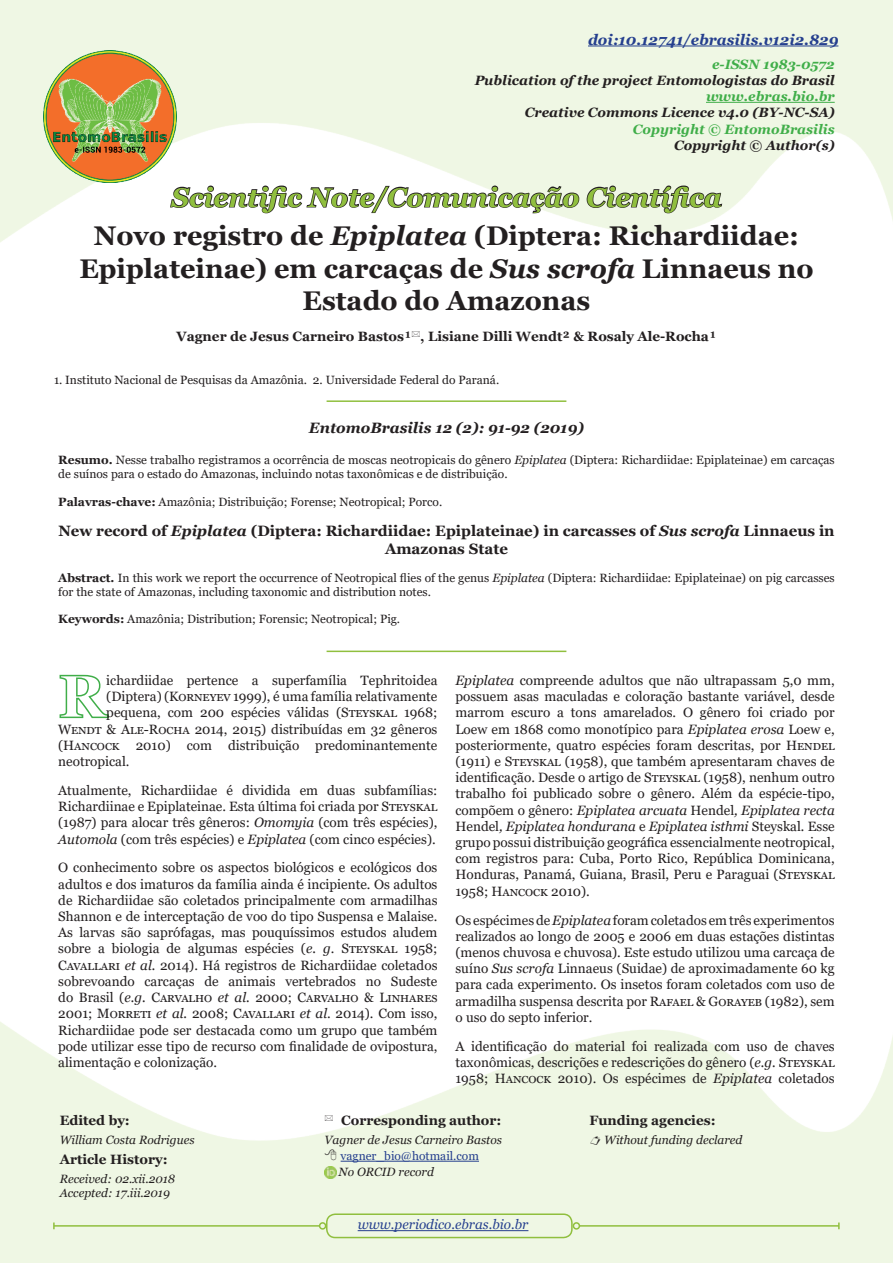
<style>
.page{position:relative;width:893px;height:1263px;background:#fff}
.page>*{position:absolute;margin:0;border:0;box-sizing:border-box;transform-origin:0 0}
.Titulo{font:700 27px/32.4px "Georgia";color:#231f20;text-align:center}
.Subtitulo_Sumario{font:italic 700 27px "Georgia";color:#90bf3e}
.Titulo_Resumo{font:700 15px/18px "Georgia";color:#231f20;text-align:center}
.t1{font:italic 700 15px "Georgia";color:#253f8e}
.t2{font:italic 700 15px "Georgia";color:#231f20}
.t3{font:13.5px/16.2px "Georgia";color:#231f20}
.t4{font:italic 700 13.5px "Georgia";color:#231f20}
.Autores{font:700 13.5px "Georgia";color:#231f20}
.Editor_Secao{font:700 13.5px "Georgia";color:#231f20}
.t5{font:italic 700 13.5px "Georgia";color:#40ae49}
.t6{font:italic 13.5px "Georgia";color:#253f8e}
.Resumo{font:12px/14.4px "Georgia";color:#231f20}
.Editor_Secao_text{font:italic 12px "Georgia";color:#231f20}
.Editor_Secao_text-2{font:12px "Georgia";color:#253f8e}
.s1{font-style:italic}
.s2{font-weight:700}
</style>
<div class="page">
<img style="left:0;top:1021px;width:893px;height:242px">
<img style="left:0;top:0;width:893px;height:242px">
<hr style="left:358px;top:1230px;width:170px;height:1px;background:#253f8e">
<div style="left:326px;top:1213px;width:247px;height:25px;border:2px solid #90bf3e;border-radius:9px"></div>
<hr style="left:706px;top:102px;width:129px;height:1px;background:#40ae49">
<hr style="left:54px;top:1225px;width:266px;height:1px;background:#90bf3e">
<div style="left:319px;top:1222px;width:7px;height:7px;border:2px solid #90bf3e;border-radius:50%"></div>
<svg style="left:53px;top:1222px;width:2px;height:7px"></svg>
<hr style="left:579px;top:1225px;width:260px;height:1px;background:#90bf3e">
<div style="left:573px;top:1222px;width:7px;height:7px;border:2px solid #90bf3e;border-radius:50%"></div>
<svg style="left:838px;top:1222px;width:2px;height:7px"></svg>
<img style="left:44px;top:50px;width:132px;height:133px">
<hr style="left:327px;top:400px;width:239px;height:2px;background:#90bf3e">
<hr style="left:327px;top:651px;width:239px;height:1px;background:#90bf3e">
<svg style="left:59px;top:674px;width:50px;height:45px"></svg>
<hr style="left:588px;top:46px;width:250px;height:1px;background:#253f8e">
<hr style="left:341px;top:1161px;width:138px;height:1px;background:#253f8e">
<svg style="left:325px;top:1166px;width:12px;height:12px"></svg>
<svg style="left:169px;top:185px;width:411px;height:31px"></svg>
<svg style="left:586px;top:185px;width:137px;height:31px;background:#babfb1"></svg>
<svg style="left:325px;top:1115px;width:8px;height:6px"></svg>
<svg style="left:325px;top:1149px;width:11px;height:11px"></svg>
<svg style="left:590px;top:1136px;width:10px;height:9px"></svg>
<p class="t1" style="left:588px;top:30px;width:252px">doi:10.12741/ebrasilis.v12i2.829</p>
<p class="t5" style="left:712px;top:55px;width:124px">e-ISSN 1983-0572</p>
<p class="t4" style="left:475px;top:71px;width:362px">Publication of the project Entomologistas do Brasil</p>
<p class="t5" style="left:706px;top:88px;width:130px">www.ebras.bio.br</p>
<p class="t4" style="left:525px;top:104px;width:311px">Creative Commons Licence v4.0 (BY-NC-SA)</p>
<p class="t5" style="left:633px;top:120px;width:203px">Copyright © EntomoBrasilis</p>
<p class="t4" style="left:674px;top:136px;width:162px">Copyright © Author(s)</p>
<p class="Subtitulo_Sumario" style="left:171px;top:180px;width:552px">Scientific Note/Comunicação Científica</p>
<p class="Titulo" style="left:79px;top:220px;width:736px">Novo registro de <span class="s1">Epiplatea</span> (Diptera: Richardiidae:<br>Epiplateinae) em carcaças de <span class="s1">Sus scrofa</span> Linnaeus no<br>Estado do Amazonas</p>
<p class="Autores" style="left:176px;top:328px;width:541px">Vagner de Jesus Carneiro Bastos¹ , Lisiane Dilli Wendt² &amp; Rosaly Ale-Rocha¹</p>
<p class="Resumo" style="left:54px;top:373px;width:447px">1. Instituto Nacional de Pesquisas da Amazônia. 2. Universidade Federal do Paraná.</p>
<p class="t2" style="left:309px;top:418px;width:277px">EntomoBrasilis 12 (2): 91-92 (2019)</p>
<p class="Resumo" style="left:58px;top:453px;width:778px"><span class="s2">Resumo.</span> Nesse trabalho registramos a ocorrência de moscas neotropicais do gênero <span class="s1">Epiplatea</span> (Diptera: Richardiidae: Epiplateinae) em carcaças de suínos para o estado do Amazonas, incluindo notas taxonômicas e de distribuição.</p>
<p class="Resumo" style="left:58px;top:495px;width:386px"><span class="s2">Palavras-chave:</span> Amazônia; Distribuição; Forense; Neotropical; Porco.</p>
<p class="Titulo_Resumo" style="left:58px;top:522px;width:778px">New record of <span class="s1">Epiplatea</span> (Diptera: Richardiidae: Epiplateinae) in carcasses of <span class="s1">Sus scrofa</span> Linnaeus in<br>Amazonas State</p>
<p class="Resumo" style="left:58px;top:570px;width:778px"><span class="s2">Abstract.</span> In this work we report the occurrence of Neotropical flies of the genus <span class="s1">Epiplatea</span> (Diptera: Richardiidae: Epiplateinae) on pig carcasses for the state of Amazonas, including taxonomic and distribution notes.</p>
<p class="Resumo" style="left:58px;top:612px;width:343px"><span class="s2">Keywords:</span> Amazônia; Distribution; Forensic; Neotropical; Pig.</p>
<p class="t3" style="left:106px;top:672px;width:333px">ichardiidae pertence a superfamília Tephritoidea</p>
<p class="t3" style="left:106px;top:689px;width:333px">(Diptera) (Korneyev 1999), é uma família relativamente</p>
<p class="t3" style="left:106px;top:705px;width:333px">pequena, com 200 espécies válidas (Steyskal 1968;</p>
<p class="t3" style="left:58px;top:721px;width:381px">Wendt &amp; Ale-Rocha 2014, 2015) distribuídas em 32 gêneros</p>
<p class="t3" style="left:58px;top:737px;width:381px">(Hancock 2010) com distribuição predominantemente</p>
<p class="t3" style="left:58px;top:753px;width:73px">neotropical.</p>
<p class="t3" style="left:58px;top:782px;width:381px">Atualmente, Richardiidae é dividida em duas subfamílias:<br>Richardiinae e Epiplateinae. Esta última foi criada por Steyskal (1987) para alocar três gêneros: <span class="s1">Omomyia</span> (com três espécies), <span class="s1">Automola</span> (com três espécies) e <span class="s1">Epiplatea</span> (com cinco espécies).</p>
<p class="t3" style="left:58px;top:860px;width:381px;text-align:justify">O conhecimento sobre os aspectos biológicos e ecológicos dos adultos e dos imaturos da família ainda é incipiente. Os adultos de Richardiidae são coletados principalmente com armadilhas Shannon e de interceptação de voo do tipo Suspensa e Malaise.<br>As larvas são saprófagas, mas pouquíssimos estudos aludem sobre a biologia de algumas espécies (<span class="s1">e. g</span>. Steyskal 1958; Cavallari <span class="s1">et al.</span> 2014). Há registros de Richardiidae coletados sobrevoando carcaças de animais vertebrados no Sudeste do Brasil (<span class="s1">e.g.</span> Carvalho <span class="s1">et al.</span> 2000; Carvalho &amp; Linhares 2001; Morreti <span class="s1">et al.</span> 2008; Cavallari <span class="s1">et al</span>. 2014). Com isso, Richardiidae pode ser destacada como um grupo que também pode utilizar esse tipo de recurso com finalidade de ovipostura, alimentação e colonização.</p>
<p class="t3" style="left:455px;top:672px;width:381px"><span class="s1">Epiplatea</span> compreende adultos que não ultrapassam 5,0 mm, possuem asas maculadas e coloração bastante variável, desde marrom escuro a tons amarelados. O gênero foi criado por Loew em 1868 como monotípico para <span class="s1">Epiplatea erosa</span> Loew e, posteriormente, quatro espécies foram descritas, por Hendel (1911) e Steyskal (1958), que também apresentaram chaves de identificação. Desde o artigo de Steyskal (1958), nenhum outro trabalho foi publicado sobre o gênero. Além da espécie-tipo, compõem o gênero: <span class="s1">Epiplatea arcuata</span> Hendel<span class="s1">, Epiplatea recta </span>Hendel<span class="s1">, Epiplatea hondurana</span> e <span class="s1">Epiplatea isthmi</span> Steyskal<span class="s1">.</span> Esse grupo possui distribuição geográfica essencialmente neotropical, com registros para: Cuba, Porto Rico, República Dominicana, Honduras, Panamá, Guiana, Brasil, Peru e Paraguai (Steyskal 1958; Hancock 2010).</p>
<p class="t3" style="left:455px;top:912px;width:381px;text-align:justify">Os espécimes de <span class="s1">Epiplatea</span> foram coletados em três experimentos realizados ao longo de 2005 e 2006 em duas estações distintas (menos chuvosa e chuvosa). Este estudo utilizou uma carcaça de suíno <span class="s1">Sus scrofa</span> Linnaeus (Suidae) de aproximadamente 60 kg para cada experimento. Os insetos foram coletados com uso de armadilha suspensa descrita por Rafael &amp; Gorayeb (1982), sem o uso do septo inferior.</p>
<p class="t3" style="left:455px;top:1038px;width:381px">A identificação do material foi realizada com uso de chaves taxonômicas, descrições e redescrições do gênero (<span class="s1">e.g.</span> Steyskal<br>1958; Hancock 2010). Os espécimes de <span class="s1">Epiplatea</span> coletados</p>
<p class="Editor_Secao" style="left:60px;top:1112px;width:72px">Edited by:</p>
<p class="Editor_Secao_text" style="left:60px;top:1132px;width:136px">William Costa Rodrigues</p>
<p class="Editor_Secao" style="left:60px;top:1151px;width:109px">Article History:</p>
<p class="Editor_Secao_text" style="left:60px;top:1171px;width:117px">Received: 02.xii.2018</p>
<p class="Editor_Secao_text" style="left:60px;top:1185px;width:112px">Accepted: 17.iii.2019</p>
<p class="Editor_Secao" style="left:341px;top:1112px;width:162px">Corresponding author:</p>
<p class="Editor_Secao_text" style="left:325px;top:1132px;width:179px">Vagner de Jesus Carneiro Bastos</p>
<p class="Editor_Secao_text-2" style="left:341px;top:1149px;width:140px">vagner_bio@hotmail.com</p>
<p class="Editor_Secao_text" style="left:338px;top:1164px;width:97px">No ORCID record</p>
<p class="t6" style="left:358px;top:1216px;width:172px">www.periodico.ebras.bio.br</p>
<p class="Editor_Secao" style="left:589px;top:1112px;width:128px">Funding agencies:</p>
<p class="Editor_Secao_text" style="left:604px;top:1132px;width:140px">Without funding declared</p>
</div>
